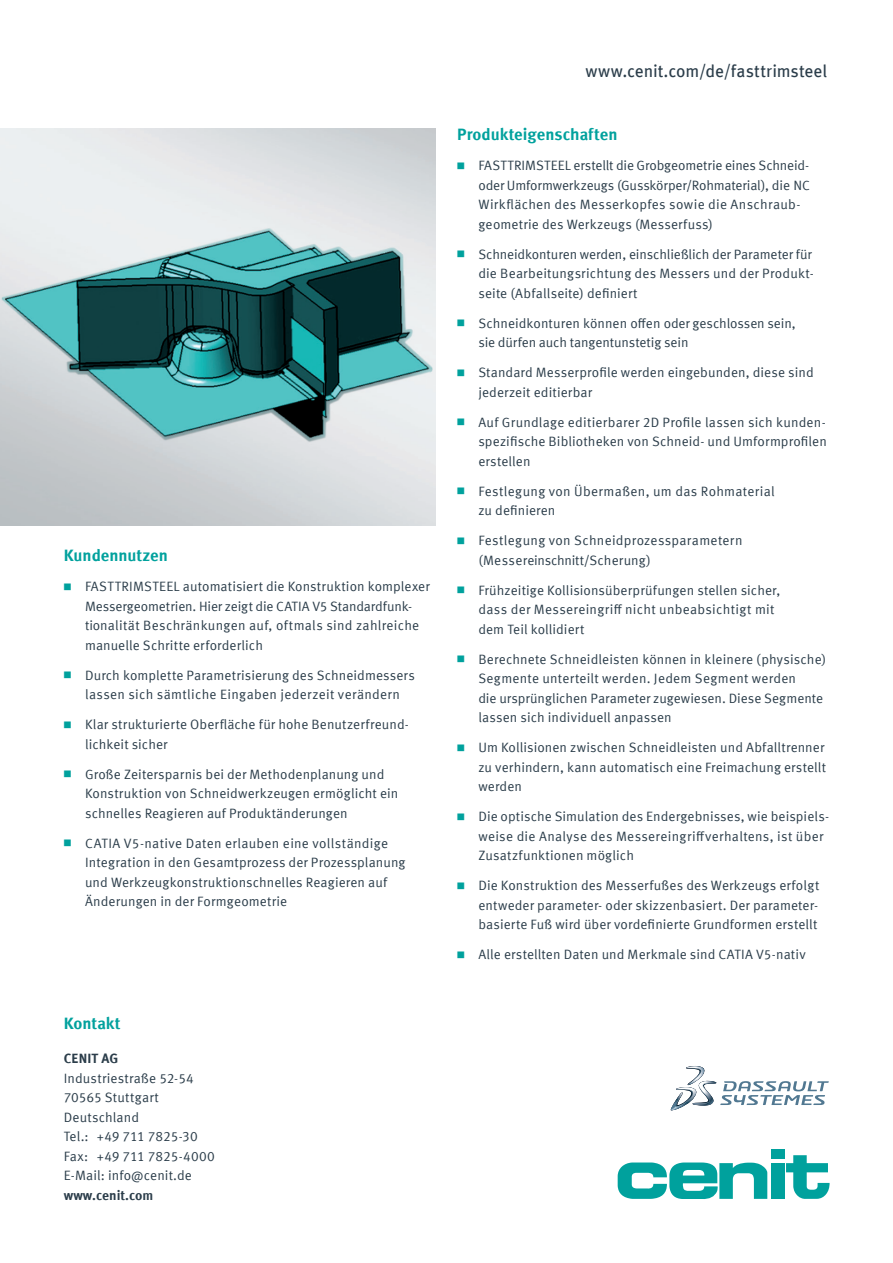
<style>
.page{position:relative;width:893px;height:1263px;background:#fff}
.page>*{position:absolute;margin:0;border:0;box-sizing:border-box;transform-origin:0 0}
.Untertitel{font:17.25px "Meta Offc";letter-spacing:-.005em;color:#2b3d4a}
.Fließtext_2_Seite{font:700 16.5px "Meta Offc";color:#00a19d}
.Fließtext_2_Seite-2{font:13.5px/19.5px "Meta Offc Norm";letter-spacing:.01em;color:#2b3d4a}
.Copytext{font:700 13.5px "Meta Offc";color:#2b3d4a}
.Fließtext_2_Seite-3{font:13.5px "Meta Offc Norm";letter-spacing:-.01em;color:#2b3d4a}
.s1{font-family:"Meta Offc Pro Norm";font-size:9px;color:#00a19d}
</style>
<div class="page">
<img style="left:0;top:128px;width:436px;height:398px">
<svg style="left:670px;top:1066px;width:159px;height:44px"></svg>
<div style="left:771px;top:1149px;width:13px;height:10px;background:#00a19d"></div>
<div style="left:771px;top:1163px;width:13px;height:36px;background:#00a19d"></div>
<svg style="left:618px;top:1162px;width:149px;height:37px"></svg>
<svg style="left:786px;top:1155px;width:44px;height:44px"></svg>
<p class="Fließtext_2_Seite" style="left:64px;top:546px;width:106px">Kundennutzen</p>
<p class="Fließtext_2_Seite-2" style="left:85px;top:577px;width:346px;text-indent:-21px"><span class="s1">■</span> FASTTRIMSTEEL automatisiert die Konstruktion komplexer Messergeometrien. Hier zeigt die CATIA V5 Standardfunk&shy;tionalität Beschränkungen auf, oftmals sind zahlreiche manuelle Schritte erforderlich</p>
<p class="Fließtext_2_Seite-2" style="left:64px;top:665px;width:353px;text-align:center"><span class="s1">■</span> Durch komplette Parametrisierung des Schneidmessers lassen sich sämtliche Eingaben jederzeit verändern</p>
<p class="Fließtext_2_Seite-2" style="left:85px;top:715px;width:325px;text-indent:-21px"><span class="s1">■</span> Klar strukturierte Oberfläche für hohe Benutzerfreund&shy;lichkeit sicher</p>
<p class="Fließtext_2_Seite-2" style="left:85px;top:764px;width:315px;text-indent:-21px"><span class="s1">■</span> Große Zeitersparnis bei der Methodenplanung und<br>Konstruktion von Schneidwerkzeugen ermöglicht ein</p>
<p class="Fließtext_2_Seite-2" style="left:85px;top:803px;width:264px">schnelles Reagieren auf Produktänderungen</p>
<p class="Fließtext_2_Seite-2" style="left:85px;top:833px;width:322px;text-indent:-21px"><span class="s1">■</span> CATIA V5-native Daten erlauben eine vollständige<br>Integration in den Gesamtprozess der Prozessplanung</p>
<p class="Fließtext_2_Seite-2" style="left:85px;top:872px;width:304px">und Werkzeugkonstruktionschnelles Reagieren auf<br>Änderungen in der Formgeometrie</p>
<p class="Fließtext_2_Seite" style="left:64px;top:1013px;width:58px">Kontakt</p>
<p class="Copytext" style="left:64px;top:1050px;width:56px">CENIT AG</p>
<p class="Fließtext_2_Seite-2" style="left:64px;top:1068px;width:132px">Industriestraße 52-54</p>
<p class="Fließtext_2_Seite-2" style="left:64px;top:1088px;width:97px">70565 Stuttgart</p>
<p class="Fließtext_2_Seite-2" style="left:64px;top:1107px;width:77px">Deutschland</p>
<p class="Fließtext_2_Seite-3" style="left:64px;top:1128px;width:135px">Tel.: +49 711 7825-30</p>
<p class="Fließtext_2_Seite-2" style="left:64px;top:1146px;width:153px">Fax: +49 711 7825-4000</p>
<p class="Fließtext_2_Seite-2" style="left:64px;top:1166px;width:130px">E-Mail: info@cenit.de</p>
<p class="Copytext" style="left:64px;top:1187px;width:91px">www.cenit.com</p>
<p class="Untertitel" style="left:585px;top:61px;width:243px">www.cenit.com/de/fasttrimsteel</p>
<p class="Fließtext_2_Seite" style="left:457px;top:125px;width:162px">Produkteigenschaften</p>
<p class="Fließtext_2_Seite-2" style="left:478px;top:156px;width:333px;text-indent:-21px"><span class="s1">■</span> FASTTRIMSTEEL erstellt die Grobgeometrie eines Schneid&shy;oder Umformwerkzeugs (Gusskörper/Rohmaterial), die NC Wirkflächen des Messerkopfes sowie die Anschraub&shy;geometrie des Werkzeugs (Messerfuss)</p>
<p class="Fließtext_2_Seite-2" style="left:478px;top:245px;width:337px;text-indent:-21px"><span class="s1">■</span> Schneidkonturen werden, einschließlich der Parameter für die Bearbeitungsrichtung des Messers und der Produkt&shy;seite (Abfallseite) definiert</p>
<p class="Fließtext_2_Seite-2" style="left:478px;top:314px;width:319px;text-indent:-21px"><span class="s1">■</span> Schneidkonturen können offen oder geschlossen sein, sie dürfen auch tangentunstetig sein</p>
<p class="Fließtext_2_Seite-2" style="left:478px;top:363px;width:337px;text-indent:-21px"><span class="s1">■</span> Standard Messerprofile werden eingebunden, diese sind jederzeit editierbar</p>
<p class="Fließtext_2_Seite-2" style="left:478px;top:413px;width:350px;text-align:justify;text-indent:-21px"><span class="s1">■</span> Auf Grundlage editierbarer 2D Profile lassen sich kunden&shy;spezifische Bibliotheken von Schneid- und Umformprofilen erstellen</p>
<p class="Fließtext_2_Seite-2" style="left:478px;top:482px;width:298px;text-indent:-21px"><span class="s1">■</span> Festlegung von Übermaßen, um das Rohmaterial zu definieren</p>
<p class="Fließtext_2_Seite-2" style="left:478px;top:531px;width:266px;text-indent:-21px"><span class="s1">■</span> Festlegung von Schneidprozessparametern (Messereinschnitt/Scherung)</p>
<p class="Fließtext_2_Seite-2" style="left:478px;top:581px;width:303px;text-indent:-21px"><span class="s1">■</span> Frühzeitige Kollisionsüberprüfungen stellen sicher, dass der Messereingriff nicht unbeabsichtigt mit dem Teil kollidiert</p>
<p class="Fließtext_2_Seite-2" style="left:478px;top:650px;width:349px;text-indent:-21px"><span class="s1">■</span> Berechnete Schneidleisten können in kleinere (physische)<br>Segmente unterteilt werden. Jedem Segment werden</p>
<p class="Fließtext_2_Seite-2" style="left:478px;top:689px;width:346px">die ursprünglichen Parameter zugewiesen. Diese Segmente lassen sich individuell anpassen</p>
<p class="Fließtext_2_Seite-2" style="left:478px;top:738px;width:349px;text-align:justify;text-indent:-21px"><span class="s1">■</span> Um Kollisionen zwischen Schneidleisten und Abfalltrenner zu verhindern, kann automatisch eine Freimachung erstellt werden</p>
<p class="Fließtext_2_Seite-2" style="left:478px;top:807px;width:352px;text-indent:-21px"><span class="s1">■</span> Die optische Simulation des Endergebnisses, wie beispiels&shy;weise die Analyse des Messereingriffverhaltens, ist über<br>Zusatzfunktionen möglich</p>
<p class="Fließtext_2_Seite-2" style="left:478px;top:876px;width:343px;text-align:justify;text-indent:-21px"><span class="s1">■</span> Die Konstruktion des Messerfußes des Werkzeugs erfolgt entweder parameter- oder skizzenbasiert. Der parameter&shy;basierte Fuß wird über vordefinierte Grundformen erstellt</p>
<p class="Fließtext_2_Seite-2" style="left:457px;top:945px;width:350px"><span class="s1">■</span> Alle erstellten Daten und Merkmale sind CATIA V5-nativ</p>
</div>
